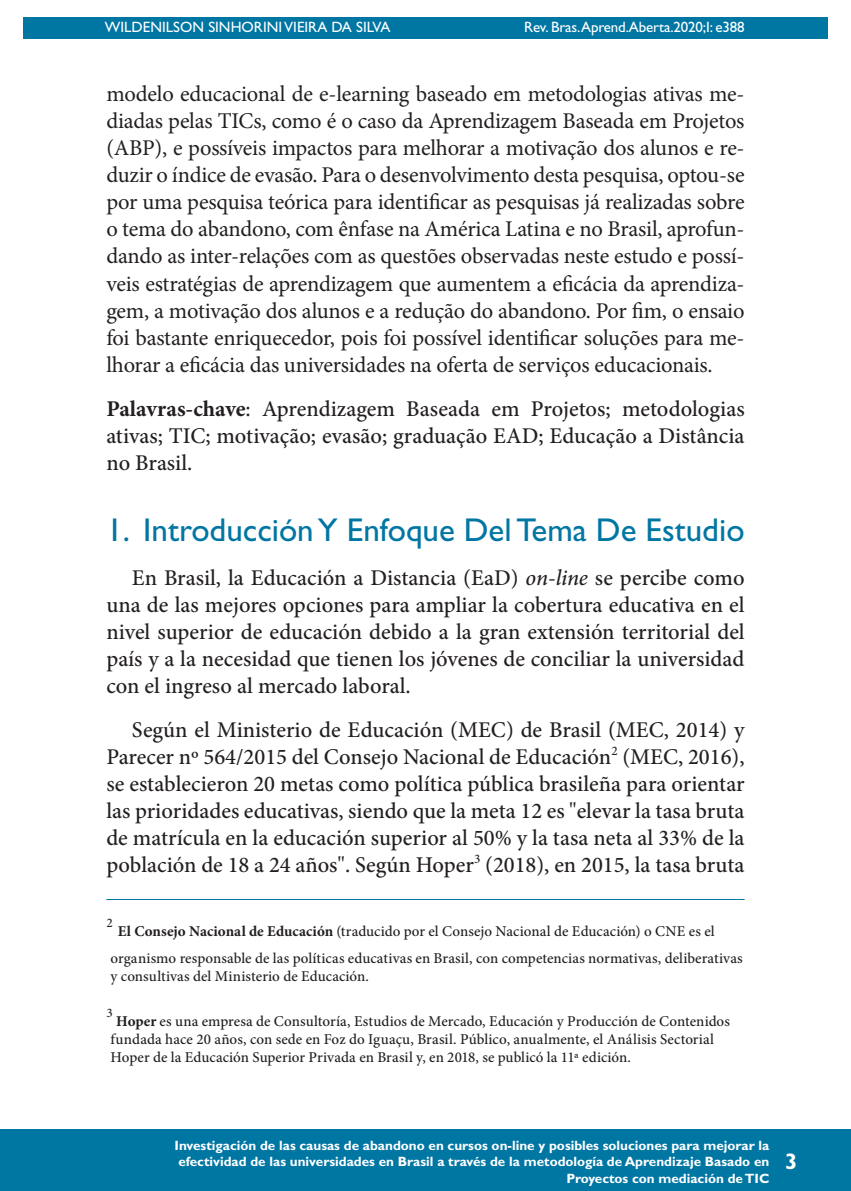
<style>
.page{position:relative;width:851px;height:1191px;background:#fff}
.page>*{position:absolute;margin:0;border:0;box-sizing:border-box;transform-origin:0 0}
.t1{font:33px "Gill Sans Std";color:#0076a3}
.Texto_corrido{font:22.5px/27px "Minion Pro";letter-spacing:-.01em;color:#231f20;text-align:justify}
.Texto_corrido-2{font:500 22.5px/27px "Minion Pro";color:#231f20;text-align:justify}
.palavras-chave{font:500 22.5px/27px "Minion Pro";color:#231f20;text-align:justify}
.t2{font:700 22.5px "Gill Sans Std";color:#fff}
.Nota_de_rodapé{font:500 15px/18px "Minion Pro";letter-spacing:.005em;color:#231f20}
.t3{font:15px "Gill Sans Std";color:#fff}
.t4{font:700 13.5px/16.2px "Gill Sans Std";color:#fff;text-align:right}
.Nota_de_rodapé-2{font:500 13.05px "Minion Pro";color:#231f20}
.s1{font-weight:700}
.s2{font-style:italic}
</style>
<div class="page">
<hr style="left:104px;top:0;width:1px;height:467px;background:#0076a3">
<div style="left:23px;top:17px;width:804px;height:21px;background:#0076a3"></div>
<div style="left:0;top:1129px;width:850px;height:62px;background:#0076a3"></div>
<hr style="left:106px;top:899px;width:638px;height:1px;background:#0076a3">
<p class="t3" style="left:105px;top:18px;width:287px">WILDENILSON SINHORINI VIEIRA DA SILVA</p>
<p class="t3" style="left:524px;top:18px;width:222px">Rev. Bras.Aprend.Aberta.2020;I: e388</p>
<p class="Texto_corrido" style="left:106px;top:81px;width:639px">modelo educacional de e-learning baseado em metodologias ativas me&shy;diadas pelas TICs, como é o caso da Aprendizagem Baseada em Projetos (ABP), e possíveis impactos para melhorar a motivação dos alunos e re&shy;duzir o índice de evasão. Para o desenvolvimento desta pesquisa, optou-se por uma pesquisa teórica para identificar as pesquisas já realizadas sobre o tema do abandono, com ênfase na América Latina e no Brasil, aprofun&shy;dando as inter-relações com as questões observadas neste estudo e possí&shy;veis estratégias de aprendizagem que aumentem a eficácia da aprendiza&shy;gem, a motivação dos alunos e a redução do abandono. Por fim, o ensaio foi bastante enriquecedor, pois foi possível identificar soluções para me&shy;lhorar a eficácia das universidades na oferta de serviços educacionais.</p>
<p class="palavras-chave" style="left:106px;top:395px;width:639px"><span class="s1">Palavras-chave</span>: Aprendizagem Baseada em Projetos; metodologias ativas; TIC; motivação; evasão; graduação EAD; Educação a Distância no Brasil.</p>
<p class="t1" style="left:106px;top:511px;width:639px">1. Introducción Y Enfoque Del Tema De Estudio</p>
<p class="Texto_corrido-2" style="left:106px;top:564px;width:639px;text-indent:26px">En Brasil, la Educación a Distancia (EaD) <span class="s2">on-line</span> se percibe como una de las mejores opciones para ampliar la cobertura educativa en el nivel superior de educación debido a la gran extensión territorial del país y a la necesidad que tienen los jóvenes de conciliar la universidad con el ingreso al mercado laboral.</p>
<p class="Texto_corrido-2" style="left:106px;top:716px;width:639px;text-indent:26px">Según el Ministerio de Educación (MEC) de Brasil (MEC, 2014) y Parecer nº 564/2015 del Consejo Nacional de Educación<sup>2</sup> (MEC, 2016), se establecieron 20 metas como política pública brasileña para orientar las prioridades educativas, siendo que la meta 12 es "elevar la tasa bruta de matrícula en la educación superior al 50% y la tasa neta al 33% de la población de 18 a 24 años". Según Hoper<sup>3</sup> (2018), en 2015, la tasa bruta</p>
<p class="Nota_de_rodapé-2" style="left:106px;top:914px;width:8px">2</p>
<p class="Nota_de_rodapé" style="left:111px;top:918px;width:633px;line-height:27px;text-indent:7px"><span class="s1">El Consejo Nacional de Educación</span> (traducido por el Consejo Nacional de Educación) o CNE es el organismo responsable de las políticas educativas en Brasil, con competencias normativas, deliberativas</p>
<p class="Nota_de_rodapé" style="left:111px;top:967px;width:260px">y consultivas del Ministerio de Educación.</p>
<p class="Nota_de_rodapé-2" style="left:106px;top:1004px;width:8px">3</p>
<p class="Nota_de_rodapé" style="left:111px;top:1012px;width:620px;text-indent:5px"><span class="s1">Hoper</span> es una empresa de Consultoría, Estudios de Mercado, Educación y Producción de Contenidos fundada hace 20 años, con sede en Foz do Iguaçu, Brasil. Público, anualmente, el Análisis Sectorial<br>Hoper de la Educación Superior Privada en Brasil y, en 2018, se publicó la 11ª edición.</p>
<p class="t4" style="left:174px;top:1137px;width:596px">Investigación de las causas de abandono en cursos on-line y posibles soluciones para mejorar la efectividad de las universidades en Brasil a través de la metodología de Aprendizaje Basado en<br>Proyectos con mediación de TIC</p>
<p class="t2" style="left:785px;top:1148px;width:14px">3</p>
</div>
